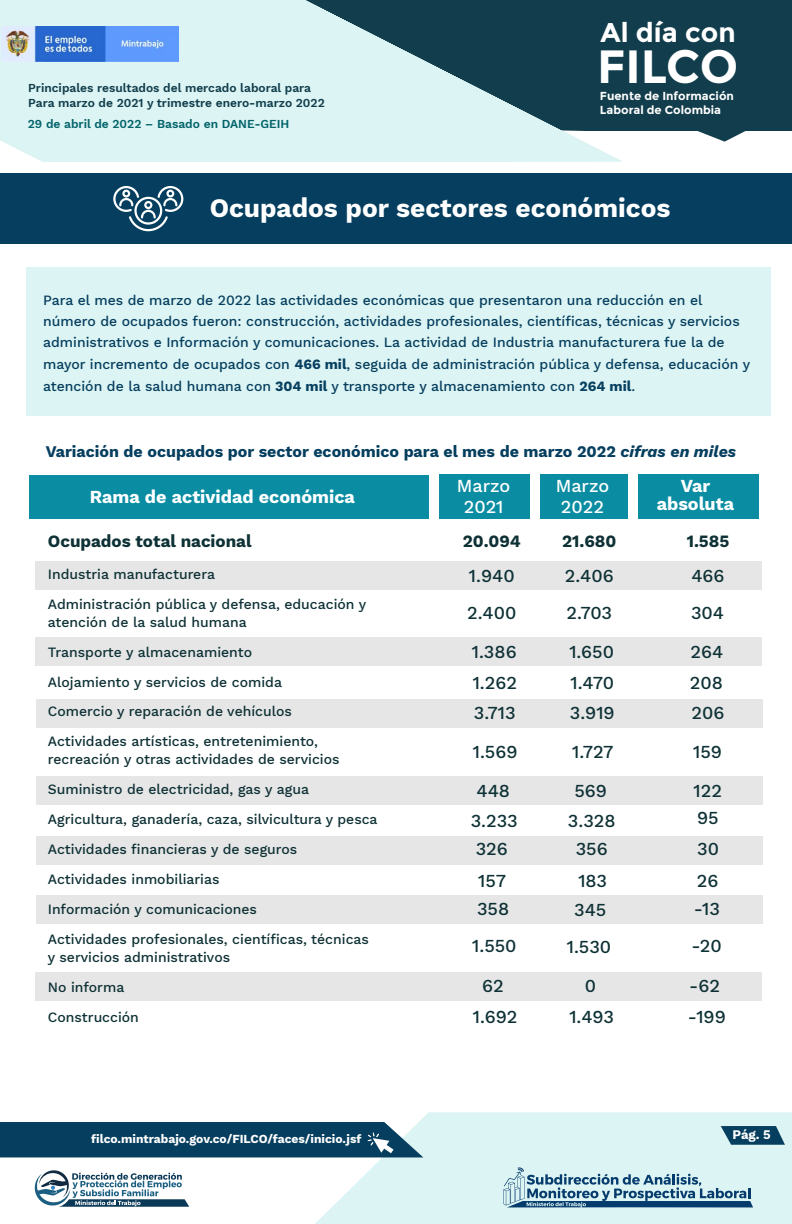
<style>
.page{position:relative;width:792px;height:1224px;background:#fff}
.page>*{position:absolute;margin:0;border:0;box-sizing:border-box;transform-origin:0 0}
.t1{font:700 46.6px "Montserrat";letter-spacing:-.005em;color:#fff}
.t2{font:700 27.1px "Montserrat";letter-spacing:-.005em;color:#fff}
.t3{font:700 26.3px "Work Sans";color:#fff}
.t4{font:500 18px/39.5px "Work Sans";color:#0e3135}
.t5{font:700 18px/18px "Work Sans";color:#fff;text-align:center}
.t6{font:500 18px/21px "Work Sans";color:#fff;text-align:center}
.t7{font:700 17px "Work Sans";color:#0e3135}
.t8{font:700 16px "Work Sans";color:#053e5e}
.t9{font:500 14px/30px "Work Sans";color:#0e3135}
.t10{font:500 14px/21.5px "Work Sans";color:#053e5e}
.t11{font:700 13px "Work Sans";color:#fff}
.t12{font:700 12.1px "Work Sans";color:#fff}
.t13{font:600 12px "Work Sans";color:#113d4c}
.t14{font:600 12px "Work Sans";color:#03646b}
.t15{font:700 11.6px/13.9px "Montserrat";color:#fff}
.s1{font-weight:700}
.s2{font-style:italic}
</style>
<div class="page">
<div style="left:622px;top:0;width:170px;height:142px;background:#113d4c"></div>
<svg style="left:0;top:0;width:622px;height:162px;background:#a7c4c7"></svg>
<img style="left:1px;top:26px;width:178px;height:35px">
<svg style="left:315px;top:1112px;width:477px;height:112px;background:#def4f3"></svg>
<svg style="left:503px;top:1167px;width:250px;height:41px;background:#97b8c8"></svg>
<svg style="left:721px;top:1126px;width:64px;height:19px"></svg>
<div style="left:0;top:1122px;width:423px;height:35px;background:#053e5e"></div>
<svg style="left:34px;top:1170px;width:155px;height:37px"></svg>
<div style="left:26px;top:267px;width:745px;height:149px;background:#dcf4f3"></div>
<div style="left:0;top:173px;width:792px;height:70px;background:#053e5e"></div>
<div style="left:36px;top:561px;width:726px;height:29px;background:#e6e6e6"></div>
<div style="left:35px;top:637px;width:727px;height:29px;background:#e6e6e6"></div>
<div style="left:36px;top:699px;width:727px;height:29px;background:#e6e6e6"></div>
<div style="left:36px;top:776px;width:727px;height:29px;background:#e6e6e6"></div>
<div style="left:36px;top:836px;width:727px;height:29px;background:#e6e6e6"></div>
<div style="left:36px;top:895px;width:727px;height:29px;background:#e6e6e6"></div>
<div style="left:35px;top:972px;width:727px;height:29px;background:#e6e6e6"></div>
<div style="left:29px;top:475px;width:400px;height:44px;background:#0a8da3"></div>
<div style="left:639px;top:474px;width:120px;height:45px;background:#0a8da3"></div>
<div style="left:540px;top:474px;width:88px;height:45px;background:#0a8da3"></div>
<div style="left:439px;top:474px;width:91px;height:45px;background:#0a8da3"></div>
<svg style="left:113px;top:186px;width:70px;height:45px"></svg>
<p class="t13" style="left:28px;top:79px;width:284px">Principales resultados del mercado laboral para</p>
<p class="t13" style="left:28px;top:94px;width:298px">Para marzo de 2021 y trimestre enero-marzo 2022</p>
<p class="t14" style="left:28px;top:115px;width:263px">29 de abril de 2022 – Basado en DANE-GEIH</p>
<h2 class="t2" style="left:601px;top:17px;width:137px">Al día con</h2>
<h1 class="t1" style="left:597px;top:39px;width:143px">FILCO</h1>
<p class="t15" style="left:600px;top:89px;width:135px">Fuente de Información<br>Laboral de Colombia</p>
<h3 class="t3" style="left:210px;top:188px;width:462px">Ocupados por sectores económicos</h3>
<p class="t10" style="left:43px;top:289px;width:708px">Para el mes de marzo de 2022 las actividades económicas que presentaron una reducción en el número de ocupados fueron: construcción, actividades profesionales, científicas, técnicas y servicios administrativos e Información y comunicaciones. La actividad de Industria manufacturera fue la de mayor incremento de ocupados con <span class="s1">466 mil</span>, seguida de administración pública y defensa, educación y atención de la salud humana con <span class="s1">304 mil</span> y transporte y almacenamiento con <span class="s1">264 mil</span>.</p>
<p class="t8" style="left:46px;top:439px;width:692px">Variación de ocupados por sector económico para el mes de marzo 2022 <span class="s2">cifras en miles</span></p>
<p class="t5" style="left:90px;top:487px;width:267px">Rama de actividad económica</p>
<p class="t5" style="left:657px;top:476px;width:79px">Var absoluta</p>
<p class="t6" style="left:457px;top:474px;width:55px">Marzo<br>2021</p>
<p class="t6" style="left:556px;top:474px;width:55px;text-align:left">Marzo<br>2022</p>
<p class="t7" style="left:48px;top:529px;width:205px">Ocupados total nacional</p>
<p class="t9" style="left:48px;top:558px;width:320px">Industria manufacturera<br>Administración pública y defensa, educación y</p>
<p class="t9" style="left:48px;top:606px;width:272px">atención de la salud humana Transporte y almacenamiento Alojamiento y servicios de comida Comercio y reparación de vehículos Actividades artísticas, entretenimiento,</p>
<p class="t9" style="left:48px;top:743px;width:331px">recreación y otras actividades de servicios Suministro de electricidad, gas y agua Agricultura, ganadería, caza, silvicultura y pesca Actividades financieras y de seguros Actividades inmobiliarias<br>Información y comunicaciones<br>Actividades profesionales, científicas, técnicas</p>
<p class="t9" style="left:48px;top:941px;width:184px">y servicios administrativos<br>No informa<br>Construcción</p>
<p class="t7" style="left:463px;top:529px;width:60px">20.094</p>
<p class="t7" style="left:562px;top:529px;width:56px">21.680</p>
<p class="t7" style="left:687px;top:529px;width:44px">1.585</p>
<p class="t4" style="left:469px;top:555px;width:47px">1.940</p>
<p class="t4" style="left:691px;top:555px;width:35px">466</p>
<p class="t4" style="left:467px;top:593px;width:51px;line-height:38.2px">2.400<br>1.386</p>
<p class="t4" style="left:473px;top:667px;width:46px;line-height:30.1px">1.262<br>3.713</p>
<p class="t4" style="left:473px;top:731px;width:46px">1.569<br>448</p>
<p class="t4" style="left:565px;top:555px;width:50px">2.406</p>
<p class="t4" style="left:567px;top:593px;width:49px;line-height:38.2px">2.703<br>1.650</p>
<p class="t4" style="left:570px;top:667px;width:46px;line-height:30.1px">1.470<br>3.919</p>
<p class="t4" style="left:572px;top:731px;width:43px">1.727<br>569</p>
<p class="t4" style="left:691px;top:593px;width:35px">304</p>
<p class="t4" style="left:690px;top:636px;width:36px;line-height:30.5px;text-align:justify">264<br>208<br>206</p>
<p class="t4" style="left:693px;top:731px;width:30px">159<br>122</p>
<p class="t4" style="left:697px;top:798px;width:23px">95</p>
<p class="t4" style="left:568px;top:801px;width:49px">3.328</p>
<p class="t4" style="left:471px;top:801px;width:49px">3.233</p>
<p class="t4" style="left:476px;top:832px;width:34px;line-height:31.8px">326<br>157</p>
<p class="t4" style="left:472px;top:890px;width:46px;line-height:37px">358<br>1.550</p>
<p class="t4" style="left:576px;top:832px;width:34px;line-height:31.8px">356<br>183</p>
<p class="t4" style="left:567px;top:891px;width:46px;line-height:37px;text-align:center">345<br>1.530</p>
<p class="t4" style="left:697px;top:832px;width:24px;line-height:31.8px">30<br>26</p>
<p class="t4" style="left:691px;top:890px;width:32px;line-height:37px">-13 -20</p>
<p class="t4" style="left:482px;top:965px;width:23px">62</p>
<p class="t4" style="left:569px;top:969px;width:46px;line-height:31.5px;text-align:center">0<br>1.493</p>
<p class="t4" style="left:688px;top:969px;width:39px;line-height:31.5px">-62 -199</p>
<p class="t4" style="left:473px;top:996px;width:46px">1.692</p>
<p class="t12" style="left:91px;top:1130px;width:272px">filco.mintrabajo.gov.co/FILCO/faces/inicio.jsf</p>
<p class="t11" style="left:732px;top:1125px;width:40px">Pág. 5</p>
</div>
